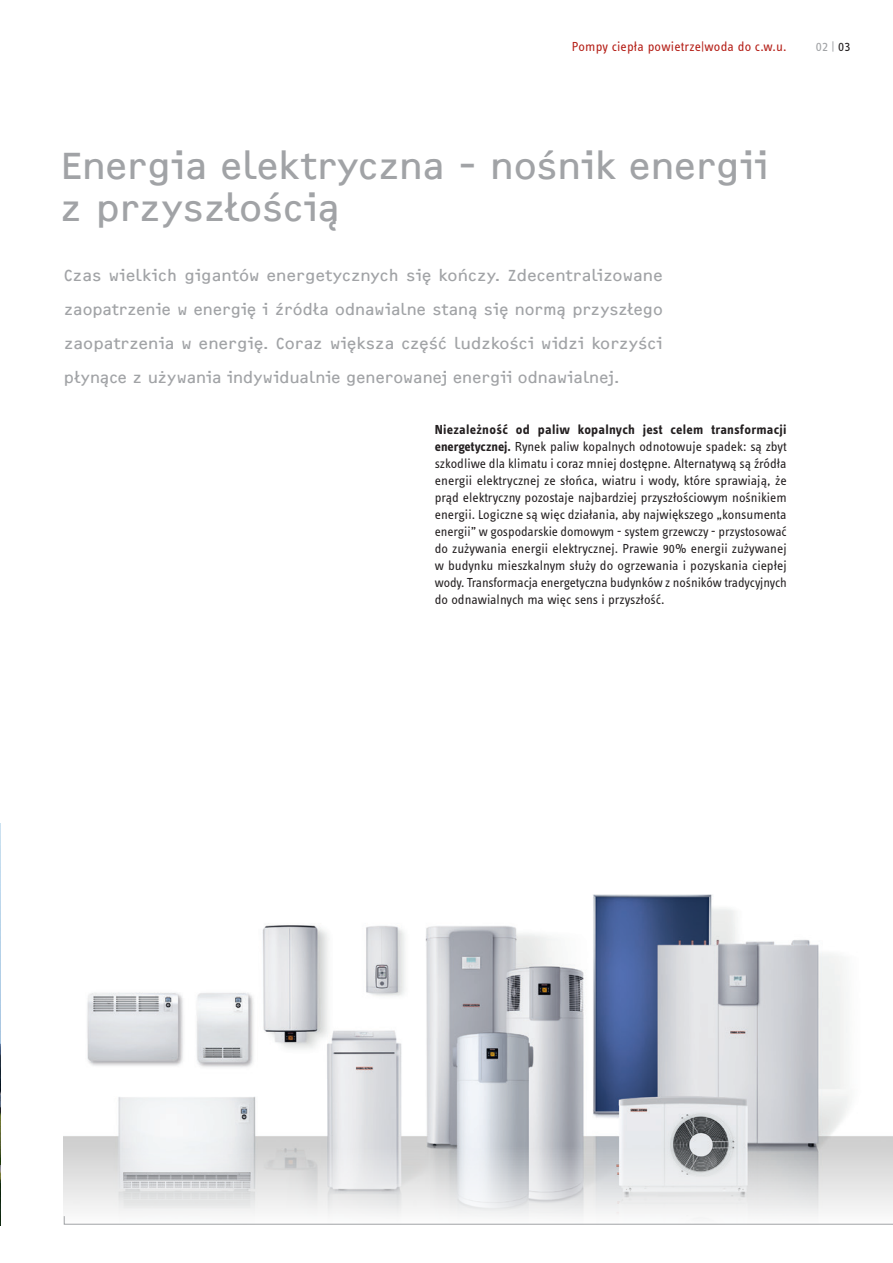
<style>
.page{position:relative;width:893px;height:1263px;background:#fff}
.page>*{position:absolute;margin:0;border:0;box-sizing:border-box;transform-origin:0 0}
.t1{font:39px/42.5px "F2 FOCR Bczyk Com";letter-spacing:-.01em;color:#a1a3a6}
.t2{font:16.5px/34px "F2 FOCR Bczyk Com";color:#a1a3a6;text-align:justify}
.t3{font:13.5px/17px "STE Info Text";letter-spacing:-.005em;color:#231f20;text-align:justify}
.t4{font:13.5px "STE Info Text";letter-spacing:.015em;color:#b41d15}
.t5{font:13.5px "STE Info Text";color:#a1a3a6}
.s1{color:#231f20}
.s2{font-weight:700}
</style>
<div class="page">
<img style="left:0;top:823px;width:1px;height:402px">
<img style="left:64px;top:894px;width:829px;height:321px">
<svg style="left:63px;top:1215px;width:830px;height:10px"></svg>
<p class="t4" style="left:572px;top:39px;width:216px">Pompy ciepła powietrze|woda do c.w.u.</p>
<p class="t5" style="left:816px;top:39px;width:36px">02 | <span class="s1">03</span></p>
<h1 class="t1" style="left:60px;top:144px;width:710px">Energia elektryczna - nośnik energii z przyszłością</h1>
<p class="t2" style="left:64px;top:258px;width:600px">Czas wielkich gigantów energetycznych się kończy. Zdecentralizowane zaopatrzenie w energię i źródła odnawialne staną się normą przyszłego zaopatrzenia w energię. Coraz większa część ludzkości widzi korzyści płynące z używania indywidualnie generowanej energii odnawialnej.</p>
<p class="t3" style="left:435px;top:421px;width:354px"><span class="s2">Niezależność od paliw kopalnych jest celem transformacji energetycznej.</span> Rynek paliw kopalnych odnotowuje spadek: są zbyt szkodliwe dla klimatu i coraz mniej dostępne. Alternatywą są źródła energii elektrycznej ze słońca, wiatru i wody, które sprawiają, że prąd elektryczny pozostaje najbardziej przyszłościowym nośnikiem energii. Logiczne są więc działania, aby największego „konsumenta energii” w gospodarskie domowym - system grzewczy - przystosować do zużywania energii elektrycznej. Prawie 90% energii zużywanej w budynku mieszkalnym służy do ogrzewania i pozyskania ciepłej wody. Transformacja energetyczna budynków z nośników tradycyjnych do odnawialnych ma więc sens i przyszłość.</p>
</div>
